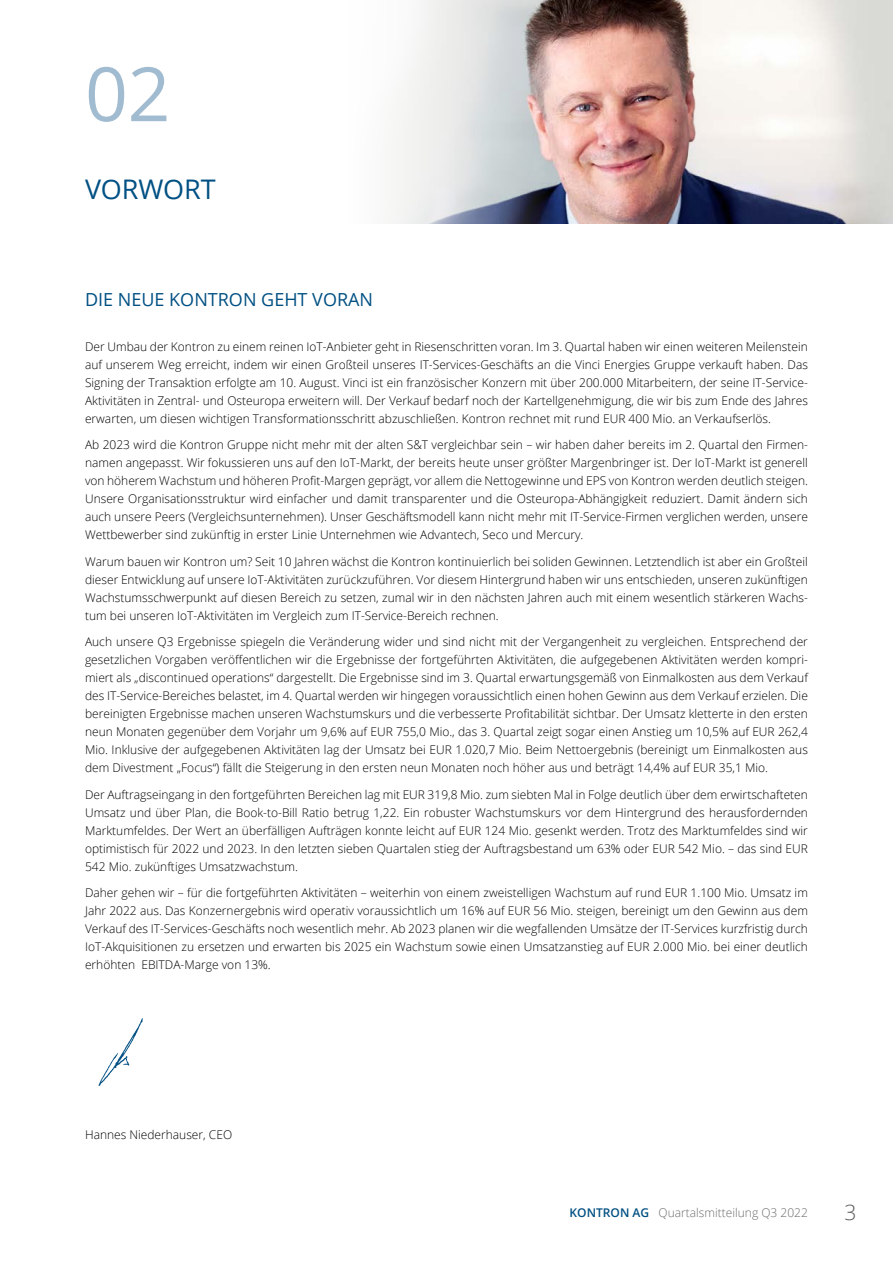
<style>
.page{position:relative;width:893px;height:1263px;background:#fff}
.page>*{position:absolute;margin:0;border:0;box-sizing:border-box;transform-origin:0 0}
.t1{font:75px "Open Sans";color:#a1bbd0}
.t2{font:27px "Open Sans";letter-spacing:-.005em;color:#005083}
.t3{font:300 21px "Open Sans";color:#58585a}
.t4{font:18px "Open Sans";color:#005083}
.t5{font:300 12px/18px "Open Sans";color:#000;text-align:justify}
.t6{font:300 12px "Open Sans";color:#6b6c6e}
.s1{font-weight:600;color:#005083}
</style>
<div class="page">
<img style="left:392px;top:0;width:501px;height:224px">
<img style="left:98px;top:1018px;width:45px;height:68px">
<h1 class="t1" style="left:85px;top:43px;width:87px">02</h1>
<h2 class="t2" style="left:85px;top:171px;width:132px">VORWORT</h2>
<h3 class="t4" style="left:85px;top:287px;width:290px">DIE NEUE KONTRON GEHT VORAN</h3>
<p class="t5" style="left:85px;top:337px;width:724px">Der Umbau der Kontron zu einem reinen IoT-Anbieter geht in Riesenschritten voran. Im 3. Quartal haben wir einen weiteren Meilenstein auf unserem Weg erreicht, indem wir einen Großteil unseres IT-Services-Geschäfts an die Vinci Energies Gruppe verkauft haben. Das Signing der Transaktion erfolgte am 10. August. Vinci ist ein französischer Konzern mit über 200.000 Mitarbeitern, der seine IT-Service-Aktivitäten in Zentral- und Osteuropa erweitern will. Der Verkauf bedarf noch der Kartellgenehmigung, die wir bis zum Ende des Jahres erwarten, um diesen wichtigen Transformationsschritt abzuschließen. Kontron rechnet mit rund EUR 400 Mio. an Verkaufserlös.</p>
<p class="t5" style="left:85px;top:435px;width:724px">Ab 2023 wird die Kontron Gruppe nicht mehr mit der alten S&amp;T vergleichbar sein – wir haben daher bereits im 2. Quartal den Firmen&shy;namen angepasst. Wir fokussieren uns auf den IoT-Markt, der bereits heute unser größter Margenbringer ist. Der IoT-Markt ist generell von höherem Wachstum und höheren Profit-Margen geprägt, vor allem die Nettogewinne und EPS von Kontron werden deutlich steigen.<br>Unsere Organisationsstruktur wird einfacher und damit transparenter und die Osteuropa-Abhängigkeit reduziert. Damit ändern sich auch unsere Peers (Vergleichsunternehmen). Unser Geschäftsmodell kann nicht mehr mit IT-Service-Firmen verglichen werden, unsere Wettbewerber sind zukünftig in erster Linie Unternehmen wie Advantech, Seco und Mercury.</p>
<p class="t5" style="left:85px;top:552px;width:724px">Warum bauen wir Kontron um? Seit 10 Jahren wächst die Kontron kontinuierlich bei soliden Gewinnen. Letztendlich ist aber ein Großteil dieser Entwicklung auf unsere IoT-Aktivitäten zurückzuführen. Vor diesem Hintergrund haben wir uns entschieden, unseren zukünftigen Wachstumsschwerpunkt auf diesen Bereich zu setzen, zumal wir in den nächsten Jahren auch mit einem wesentlich stärkeren Wachs&shy;tum bei unseren IoT-Aktivitäten im Vergleich zum IT-Service-Bereich rechnen.</p>
<p class="t5" style="left:85px;top:632px;width:724px">Auch unsere Q3 Ergebnisse spiegeln die Veränderung wider und sind nicht mit der Vergangenheit zu vergleichen. Entsprechend der gesetzlichen Vorgaben veröffentlichen wir die Ergebnisse der fortgeführten Aktivitäten, die aufgegebenen Aktivitäten werden kompri&shy;miert als „discontinued operations“ dargestellt. Die Ergebnisse sind im 3. Quartal erwartungsgemäß von Einmalkosten aus dem Verkauf des IT-Service-Bereiches belastet, im 4. Quartal werden wir hingegen voraussichtlich einen hohen Gewinn aus dem Verkauf erzielen. Die bereinigten Ergebnisse machen unseren Wachstumskurs und die verbesserte Profitabilität sichtbar. Der Umsatz kletterte in den ersten neun Monaten gegenüber dem Vorjahr um 9,6% auf EUR 755,0 Mio., das 3. Quartal zeigt sogar einen Anstieg um 10,5% auf EUR 262,4<br>Mio. Inklusive der aufgegebenen Aktivitäten lag der Umsatz bei EUR 1.020,7 Mio. Beim Nettoergebnis (bereinigt um Einmalkosten aus dem Divestment „Focus“) fällt die Steigerung in den ersten neun Monaten noch höher aus und beträgt 14,4% auf EUR 35,1 Mio.</p>
<p class="t5" style="left:85px;top:785px;width:724px">Der Auftragseingang in den fortgeführten Bereichen lag mit EUR 319,8 Mio. zum siebten Mal in Folge deutlich über dem erwirtschafteten Umsatz und über Plan, die Book-to-Bill Ratio betrug 1,22. Ein robuster Wachstumskurs vor dem Hintergrund des herausfordernden Marktumfeldes. Der Wert an überfälligen Aufträgen konnte leicht auf EUR 124 Mio. gesenkt werden. Trotz des Marktumfeldes sind wir optimistisch für 2022 und 2023. In den letzten sieben Quartalen stieg der Auftragsbestand um 63% oder EUR 542 Mio. – das sind EUR 542 Mio. zukünftiges Umsatzwachstum.</p>
<p class="t5" style="left:85px;top:883px;width:724px">Daher gehen wir – für die fortgeführten Aktivitäten – weiterhin von einem zweistelligen Wachstum auf rund EUR 1.100 Mio. Umsatz im Jahr 2022 aus. Das Konzernergebnis wird operativ voraussichtlich um 16% auf EUR 56 Mio. steigen, bereinigt um den Gewinn aus dem Verkauf des IT-Services-Geschäfts noch wesentlich mehr. Ab 2023 planen wir die wegfallenden Umsätze der IT-Services kurzfristig durch IoT-Akquisitionen zu ersetzen und erwarten bis 2025 ein Wachstum sowie einen Umsatzanstieg auf EUR 2.000 Mio. bei einer deutlich erhöhten EBITDA-Marge von 13%.</p>
<p class="t5" style="left:85px;top:1125px;width:149px">Hannes Niederhauser, CEO</p>
<p class="t6" style="left:570px;top:1204px;width:240px"><span class="s1">KONTRON AG</span> Quartalsmitteilung Q3 2022</p>
<h3 class="t3" style="left:844px;top:1197px;width:13px">3</h3>
</div>
